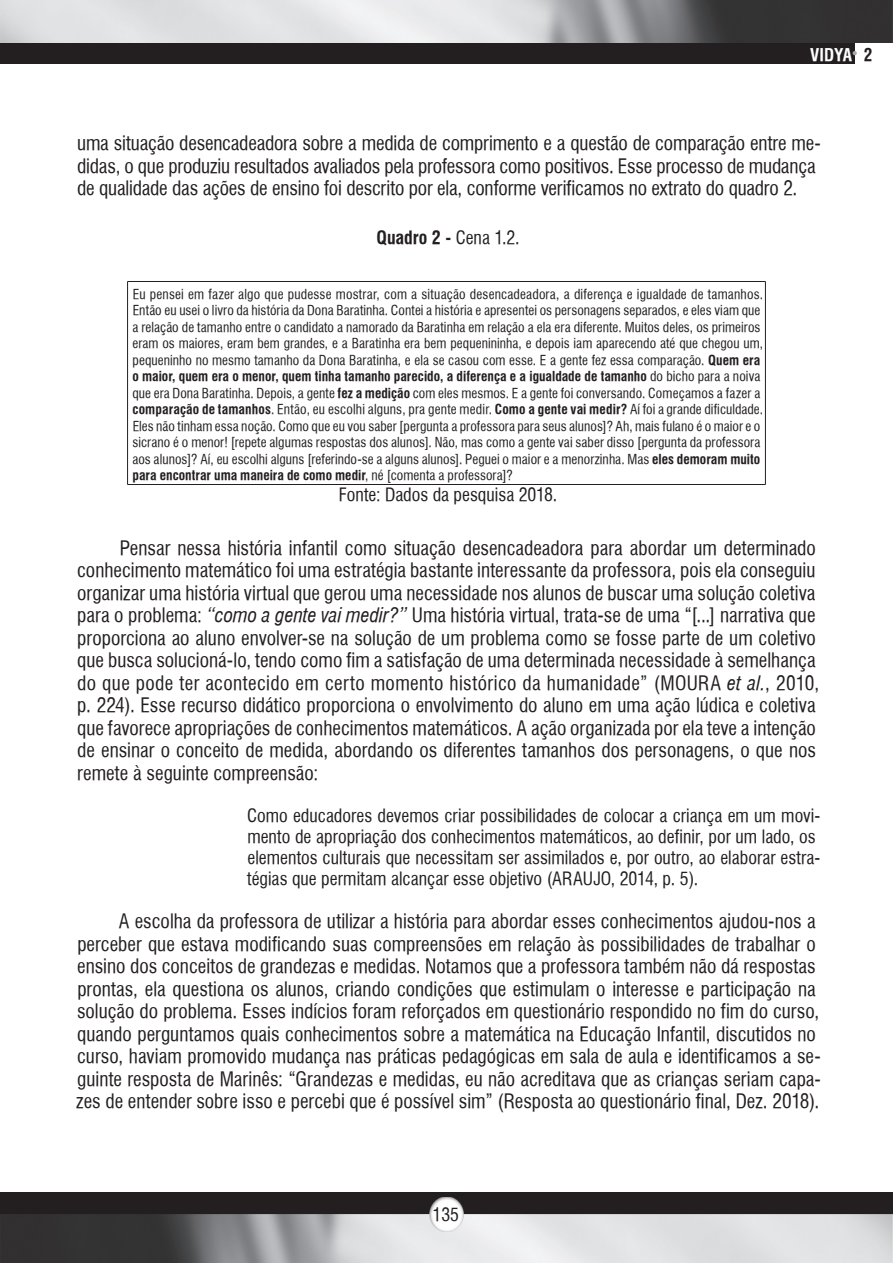
<style>
.page{position:relative;width:893px;height:1263px;background:#fff}
.page>*{position:absolute;margin:0;border:0;box-sizing:border-box;transform-origin:0 0}
.t1{font:19.5px/22.5px "Halvett Condensed";color:#231f20}
.t2{font:18px/21px "Halvett Condensed";color:#231f20}
.t3{font:700 condensed 18px "Halvett";letter-spacing:-.005em;color:#231f20}
.t4{font:700 condensed 17.25px "Halvett";color:#fff}
.t5{font:13.5px/16.5px "Halvett Condensed";letter-spacing:.005em;color:#231f20}
.t6{font:700 condensed 13.5px "Halvett";color:#231f20}
.s1{color:#231f20}
.s2{font-family:"Halvett Condensed";font-weight:400;font-stretch:normal}
.s3{font-family:"Halvett";font-weight:700;font-stretch:condensed}
.s4{font-family:"Halvett";font-style:italic;font-stretch:condensed}
</style>
<div class="page">
<div style="left:0;top:0;width:855px;height:64px;background:#231f20"></div>
<img style="left:0;top:0;width:893px;height:43px">
<svg style="left:853px;top:51px;width:4px;height:4px"></svg>
<div style="left:0;top:1193px;width:893px;height:70px;background:#231f20"></div>
<img style="left:0;top:1214px;width:893px;height:49px">
<img style="left:429px;top:1197px;width:34px;height:34px">
<hr style="left:127px;top:281px;width:639px;height:1px;background:#231f20">
<hr style="left:127px;top:282px;width:1px;height:202px;background:#231f20">
<hr style="left:765px;top:282px;width:1px;height:202px;background:#231f20">
<hr style="left:127px;top:484px;width:639px;height:1px;background:#231f20">
<p class="t4" style="left:810px;top:45px;width:64px">VIDYA <span class="s1">2</span></p>
<p class="t1" style="left:77px;top:132px;width:745px">uma situação desencadeadora sobre a medida de comprimento e a questão de comparação entre me&shy;didas, o que produziu resultados avaliados pela professora como positivos. Esse processo de mudança de qualidade das ações de ensino foi descrito por ela, conforme verificamos no extrato do quadro 2.</p>
<p class="t3" style="left:377px;top:227px;width:145px">Quadro 2 - <span class="s2">Cena 1.2.</span></p>
<p class="t5" style="left:132px;top:286px;width:632px">Eu pensei em fazer algo que pudesse mostrar, com a situação desencadeadora, a diferença e igualdade de tamanhos.<br>Então eu usei o livro da história da Dona Baratinha. Contei a história e apresentei os personagens separados, e eles viam que a relação de tamanho entre o candidato a namorado da Baratinha em relação a ela era diferente. Muitos deles, os primeiros eram os maiores, eram bem grandes, e a Baratinha era bem pequenininha, e depois iam aparecendo até que chegou um, pequeninho no mesmo tamanho da Dona Baratinha, e ela se casou com esse. E a gente fez essa comparação. <span class="s3">Quem era</span></p>
<p class="t6" style="left:132px;top:368px;width:629px">o maior, quem era o menor, quem tinha tamanho parecido, a diferença e a igualdade de tamanho <span class="s2">do bicho para a noiva</span></p>
<p class="t5" style="left:132px;top:385px;width:632px">que era Dona Baratinha. Depois, a gente <span class="s3">fez a medição</span> com eles mesmos. E a gente foi conversando. Começamos a fazer a <span class="s3">comparação de tamanhos</span>. Então, eu escolhi alguns, pra gente medir. <span class="s3">Como a gente vai medir?</span> Aí foi a grande dificuldade.<br>Eles não tinham essa noção. Como que eu vou saber [pergunta a professora para seus alunos]? Ah, mais fulano é o maior e o sicrano é o menor! [repete algumas respostas dos alunos]. Não, mas como a gente vai saber disso [pergunta da professora aos alunos]? Aí, eu escolhi alguns [referindo-se a alguns alunos]. Peguei o maior e a menorzinha. Mas <span class="s3">eles demoram muito</span></p>
<p class="t6" style="left:133px;top:467px;width:382px">para encontrar uma maneira de como medir<span class="s2">, né [comenta a professora]?</span></p>
<p class="t2" style="left:339px;top:484px;width:220px">Fonte: Dados da pesquisa 2018.</p>
<p class="t1" style="left:77px;top:536px;width:744px;text-indent:43px">Pensar nessa história infantil como situação desencadeadora para abordar um determinado conhecimento matemático foi uma estratégia bastante interessante da professora, pois ela conseguiu organizar uma história virtual que gerou uma necessidade nos alunos de buscar uma solução coletiva para o problema: <span class="s4">“como a gente vai medir?”</span> Uma história virtual, trata-se de uma “[...] narrativa que proporciona ao aluno envolver-se na solução de um problema como se fosse parte de um coletivo que busca solucioná-lo, tendo como fim a satisfação de uma determinada necessidade à semelhança do que pode ter acontecido em certo momento histórico da humanidade” (MOURA <span class="s4">et al.</span>, 2010, p. 224). Esse recurso didático proporciona o envolvimento do aluno em uma ação lúdica e coletiva que favorece apropriações de conhecimentos matemáticos. A ação organizada por ela teve a intenção de ensinar o conceito de medida, abordando os diferentes tamanhos dos personagens, o que nos remete à seguinte compreensão:</p>
<p class="t2" style="left:247px;top:805px;width:575px">Como educadores devemos criar possibilidades de colocar a criança em um movi&shy;mento de apropriação dos conhecimentos matemáticos, ao definir, por um lado, os elementos culturais que necessitam ser assimilados e, por outro, ao elaborar estra&shy;tégias que permitam alcançar esse objetivo (ARAUJO, 2014, p. 5).</p>
<p class="t1" style="left:76px;top:910px;width:746px;text-indent:43px">A escolha da professora de utilizar a história para abordar esses conhecimentos ajudou-nos a perceber que estava modificando suas compreensões em relação às possibilidades de trabalhar o ensino dos conceitos de grandezas e medidas. Notamos que a professora também não dá respostas prontas, ela questiona os alunos, criando condições que estimulam o interesse e participação na solução do problema. Esses indícios foram reforçados em questionário respondido no fim do curso, quando perguntamos quais conhecimentos sobre a matemática na Educação Infantil, discutidos no curso, haviam promovido mudança nas práticas pedagógicas em sala de aula e identificamos a se&shy;guinte resposta de Marinês: “Grandezas e medidas, eu não acreditava que as crianças seriam capa&shy;zes de entender sobre isso e percebi que é possível sim” (Resposta ao questionário final, Dez. 2018).</p>
<p class="t2" style="left:432px;top:1204px;width:28px">135</p>
</div>
